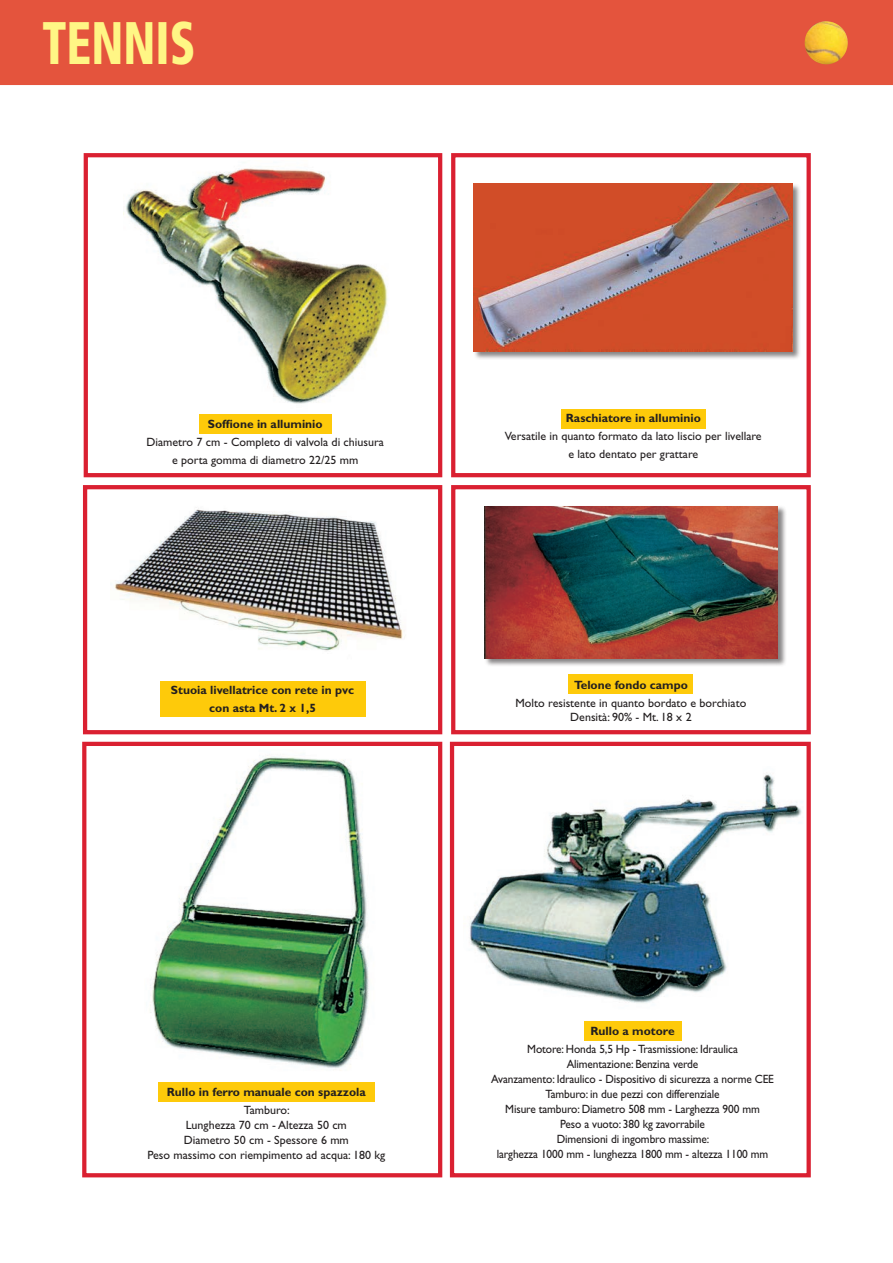
<style>
.page{position:relative;width:893px;height:1263px;background:#fff}
.page>*{position:absolute;margin:0;border:0;box-sizing:border-box;transform-origin:0 0}
.t1{font:900 condensed 60px "Frutiger";color:#fff685;scale:.8 1}
.t2{font:12px/15px "Gill Sans";letter-spacing:-.01em;color:#231f20;text-align:center;scale:.95 1}
.t3{font:12px/15px "Gill Sans";letter-spacing:-.01em;color:#231f20;text-align:center}
.t4{font:700 12px/18px "Gill Sans";color:#231f20;text-align:center}
</style>
<div class="page">
<div style="left:0;top:0;width:893px;height:85px;background:#e4543d"></div>
<img style="left:805px;top:21px;width:37px;height:43px">
<div style="left:584px;top:1021px;width:97px;height:19px;background:#feca0a"></div>
<div style="left:158px;top:1082px;width:217px;height:19px;background:#feca0a"></div>
<div style="left:568px;top:675px;width:125px;height:19px;background:#feca0a"></div>
<div style="left:160px;top:681px;width:206px;height:36px;background:#feca0a"></div>
<div style="left:561px;top:409px;width:145px;height:19px;background:#feca0a"></div>
<div style="left:473px;top:183px;width:329px;height:177px;background:#231f20;opacity:.55"></div>
<img style="left:474px;top:184px;width:319px;height:167px">
<img style="left:114px;top:509px;width:291px;height:142px">
<div style="left:484px;top:506px;width:302px;height:161px;background:#231f20;opacity:.55"></div>
<img style="left:484px;top:506px;width:294px;height:152px">
<img style="left:150px;top:756px;width:219px;height:315px">
<img style="left:123px;top:168px;width:265px;height:236px">
<img style="left:470px;top:774px;width:332px;height:229px">
<div style="left:199px;top:415px;width:133px;height:19px;background:#feca0a"></div>
<div style="left:84px;top:153px;width:358px;height:324px;border:4px solid #da2031"></div>
<div style="left:451px;top:153px;width:360px;height:324px;border:4px solid #da2031"></div>
<div style="left:451px;top:485px;width:360px;height:249px;border:4px solid #da2031"></div>
<div style="left:82px;top:742px;width:360px;height:435px;border:4px solid #da2031"></div>
<div style="left:450px;top:742px;width:361px;height:435px;border:4px solid #da2031"></div>
<div style="left:83px;top:485px;width:359px;height:249px;border:4px solid #da2031"></div>
<h1 class="t1" style="left:43px;top:7px;width:193px">TENNIS</h1>
<p class="t4" style="left:208px;top:414px;width:116px">Soffione in alluminio</p>
<p class="t3" style="left:146px;top:433px;width:239px;line-height:18px">Diametro 7 cm - Completo di valvola di chiusura e porta gomma di diametro 22/25 mm</p>
<p class="t4" style="left:171px;top:681px;width:185px">Stuoia livellatrice con rete in pvc con asta Mt. 2 x 1,5</p>
<p class="t4" style="left:566px;top:409px;width:136px">Raschiatore in alluminio</p>
<p class="t3" style="left:505px;top:427px;width:258px;line-height:18px">Versatile in quanto formato da lato liscio per livellare e lato dentato per grattare</p>
<p class="t4" style="left:574px;top:675px;width:115px">Telone fondo campo</p>
<p class="t3" style="left:516px;top:695px;width:232px;line-height:14.2px">Molto resistente in quanto bordato e borchiato<br>Densità: 90% - Mt. 18 x 2</p>
<p class="t4" style="left:167px;top:1083px;width:200px">Rullo in ferro manuale con spazzola</p>
<p class="t3" style="left:147px;top:1102px;width:239px">Tamburo:<br>Lunghezza 70 cm - Altezza 50 cm<br>Diametro 50 cm - Spessore 6 mm<br>Peso massimo con riempimento ad acqua: 180 kg</p>
<p class="t4" style="left:590px;top:1022px;width:86px">Rullo a motore</p>
<p class="t2" style="left:491px;top:1042px;width:299px">Motore: Honda 5,5 Hp - Trasmissione: Idraulica<br>Alimentazione: Benzina verde<br>Avanzamento: Idraulico - Dispositivo di sicurezza a norme CEE Tamburo: in due pezzi con differenziale<br>Misure tamburo: Diametro 508 mm - Larghezza 900 mm<br>Peso a vuoto: 380 kg zavorrabile<br>Dimensioni di ingombro massime:<br>larghezza 1000 mm - lunghezza 1800 mm - altezza 1100 mm</p>
</div>
